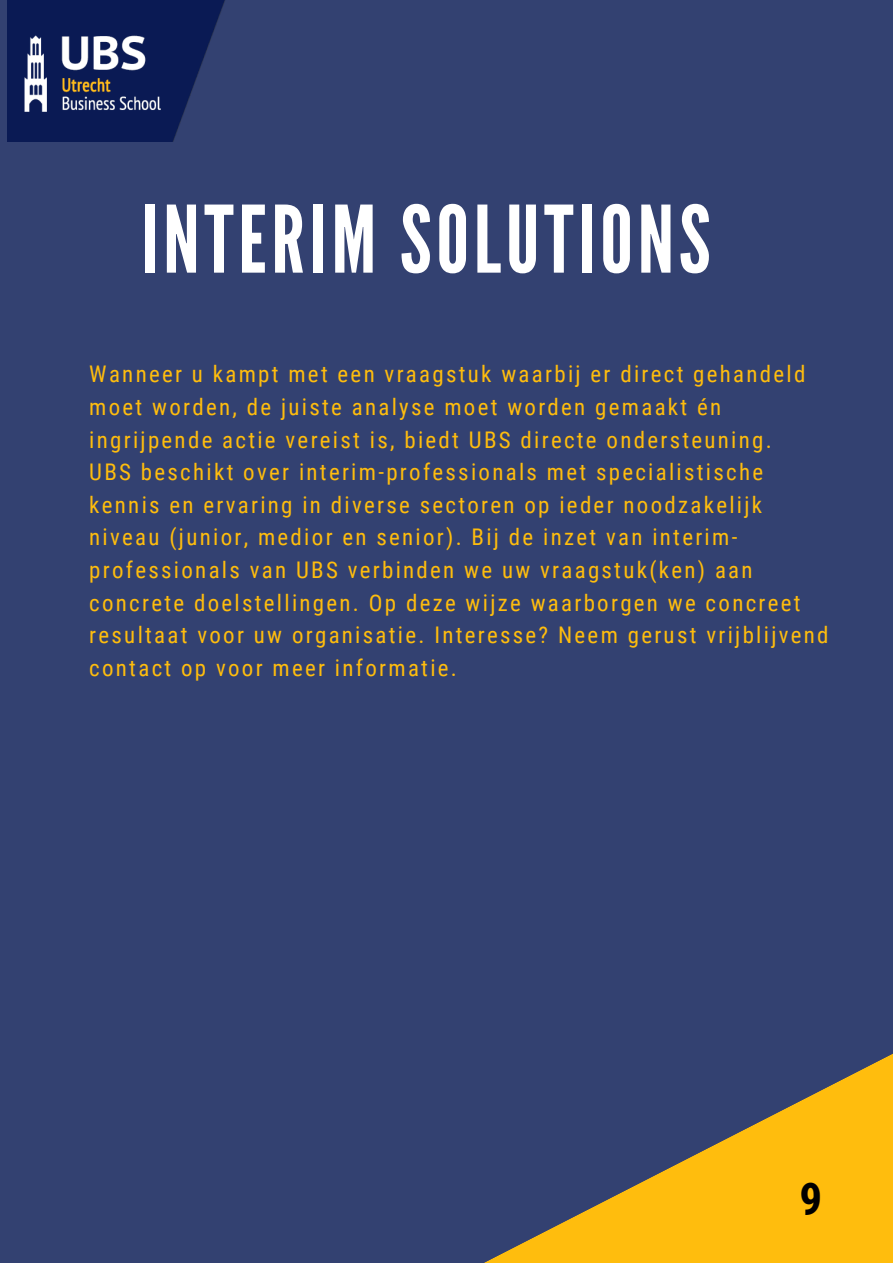
<style>
.page{position:relative;width:893px;height:1264px;background:#fff}
.page>*{position:absolute;margin:0;border:0;box-sizing:border-box;transform-origin:0 0}
.t1{font:92.55px "League Gothic";letter-spacing:.05em;color:#fff}
.t2{font:700 45px "Roboto Condensed";color:#000}
.t3{font:22.95px/32.5px "Roboto Condensed";letter-spacing:.1em;color:#ffbd0d}
</style>
<div class="page">
<div style="left:0;top:0;width:892px;height:1262px;background:#334171"></div>
<svg style="left:486px;top:1054px;width:406px;height:208px"></svg>
<img style="left:7px;top:0;width:218px;height:142px">
<h1 class="t1" style="left:141px;top:186px;width:571px">INTERIM SOLUTIONS</h1>
<p class="t3" style="left:89px;top:358px;width:740px">Wanneer u kampt met een vraagstuk waarbij er direct gehandeld moet worden, de juiste analyse moet worden gemaakt én ingrijpende actie vereist is, biedt UBS directe ondersteuning.<br>UBS beschikt over interim-professionals met specialistische kennis en ervaring in diverse sectoren op ieder noodzakelijk niveau (junior, medior en senior). Bij de inzet van interim&shy;professionals van UBS verbinden we uw vraagstuk(ken) aan concrete doelstellingen. Op deze wijze waarborgen we concreet resultaat voor uw organisatie. Interesse? Neem gerust vrijblijvend contact op voor meer informatie.</p>
<h2 class="t2" style="left:799px;top:1172px;width:24px">9</h2>
</div>
